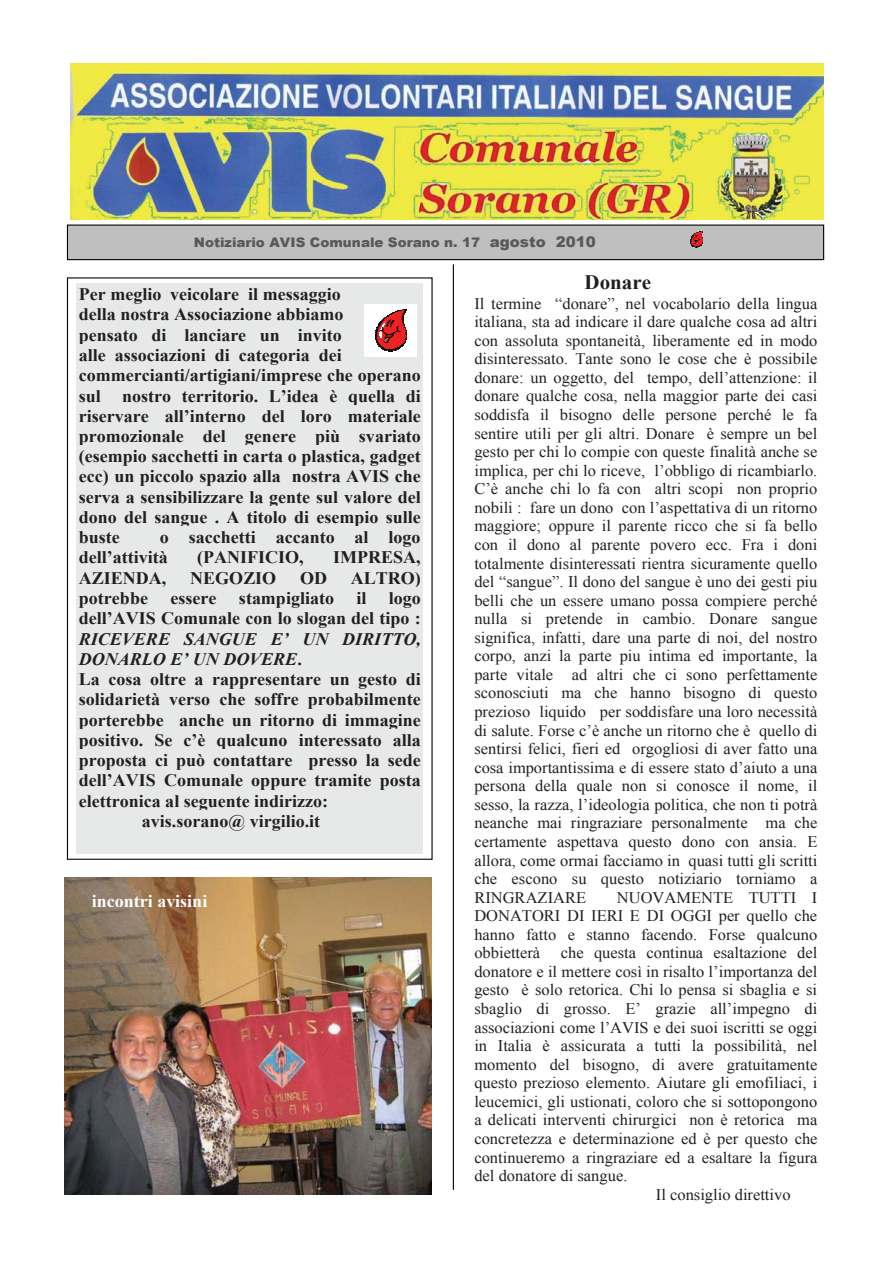
<style>
.page{position:relative;width:893px;height:1263px;background:#fff}
.page>*{position:absolute;margin:0;border:0;box-sizing:border-box;transform-origin:0 0}
.t1{font:700 20.55px "Times New Roman";color:#231f20}
.t2{font:700 17.55px/20.2px "Times New Roman";color:#231f20}
.t3{font:italic 700 17.55px "Times New Roman";color:#231f20}
.t4{font:700 17.55px "Times New Roman";color:#fff}
.t5{font:16.05px/18.6px "Times New Roman";color:#231f20;text-align:justify}
.t6{font:900 13.2px "Arial";color:#58595b}
.s1{font-size:14.7px}
.s2{font-style:normal}
</style>
<div class="page">
<img style="left:70px;top:63px;width:753px;height:157px">
<div style="left:67px;top:225px;width:756px;height:35px;background:#c0bfc0"></div>
<div style="left:67px;top:225px;width:757px;height:35px;border:1px solid #010202"></div>
<svg style="left:691px;top:231px;width:11px;height:17px"></svg>
<div style="left:77px;top:284px;width:346px;height:20px;background:#e7e8e8"></div>
<div style="left:77px;top:304px;width:346px;height:20px;background:#e7e8e8"></div>
<div style="left:77px;top:324px;width:346px;height:21px;background:#e7e8e8"></div>
<div style="left:77px;top:345px;width:346px;height:20px;background:#e7e8e8"></div>
<div style="left:77px;top:365px;width:346px;height:20px;background:#e7e8e8"></div>
<div style="left:77px;top:385px;width:346px;height:20px;background:#e7e8e8"></div>
<div style="left:77px;top:405px;width:346px;height:21px;background:#e7e8e8"></div>
<div style="left:77px;top:426px;width:346px;height:20px;background:#e7e8e8"></div>
<div style="left:77px;top:446px;width:346px;height:20px;background:#e7e8e8"></div>
<div style="left:77px;top:466px;width:346px;height:20px;background:#e7e8e8"></div>
<div style="left:77px;top:486px;width:346px;height:21px;background:#e7e8e8"></div>
<div style="left:77px;top:507px;width:346px;height:20px;background:#e7e8e8"></div>
<div style="left:77px;top:527px;width:346px;height:20px;background:#e7e8e8"></div>
<div style="left:77px;top:547px;width:346px;height:20px;background:#e7e8e8"></div>
<div style="left:77px;top:567px;width:346px;height:21px;background:#e7e8e8"></div>
<div style="left:77px;top:588px;width:346px;height:20px;background:#e7e8e8"></div>
<div style="left:77px;top:608px;width:346px;height:20px;background:#e7e8e8"></div>
<div style="left:77px;top:628px;width:346px;height:20px;background:#e7e8e8"></div>
<div style="left:77px;top:648px;width:346px;height:21px;background:#e7e8e8"></div>
<div style="left:77px;top:669px;width:346px;height:20px;background:#e7e8e8"></div>
<div style="left:77px;top:689px;width:346px;height:20px;background:#e7e8e8"></div>
<div style="left:77px;top:709px;width:346px;height:20px;background:#e7e8e8"></div>
<div style="left:77px;top:729px;width:346px;height:21px;background:#e7e8e8"></div>
<div style="left:77px;top:750px;width:346px;height:20px;background:#e7e8e8"></div>
<div style="left:77px;top:770px;width:346px;height:20px;background:#e7e8e8"></div>
<div style="left:77px;top:790px;width:346px;height:20px;background:#e7e8e8"></div>
<div style="left:77px;top:810px;width:346px;height:21px;background:#e7e8e8"></div>
<div style="left:77px;top:831px;width:346px;height:22px;background:#e7e8e8"></div>
<hr style="left:453px;top:265px;width:1px;height:925px;background:#010202">
<img style="left:65px;top:878px;width:367px;height:316px">
<div style="left:364px;top:304px;width:53px;height:52px;background:#fff"></div>
<svg style="left:375px;top:310px;width:31px;height:42px"></svg>
<p class="t6" style="left:194px;top:233px;width:403px">Notiziario AVIS Comunale Sorano n. 17 <span class="s1">agosto 2010</span></p>
<p class="t2" style="left:79px;top:284px;width:344px">Per meglio veicolare il messaggio<br>della nostra Associazione abbiamo<br>pensato di lanciare un invito<br>alle associazioni di categoria dei commercianti/artigiani/imprese che operano sul nostro territorio. L’idea è quella di riservare all’interno del loro materiale promozionale del genere più svariato (esempio sacchetti in carta o plastica, gadget ecc) un piccolo spazio alla nostra AVIS che serva a sensibilizzare la gente sul valore del dono del sangue . A titolo di esempio sulle buste</p>
<p class="t1" style="left:584px;top:271px;width:68px">Donare</p>
<p class="t5" style="left:474px;top:294px;width:345px">Il termine “donare”, nel vocabolario della lingua italiana, sta ad indicare il dare qualche cosa ad altri con assoluta spontaneità, liberamente ed in modo disinteressato. Tante sono le cose che è possibile donare: un oggetto, del tempo, dell’attenzione: il donare qualche cosa, nella maggior parte dei casi soddisfa il bisogno delle persone perché le fa sentire utili per gli altri. Donare è sempre un bel gesto per chi lo compie con queste finalità anche se implica, per chi lo riceve, l’obbligo di ricambiarlo.<br>C’è anche chi lo fa con altri scopi non proprio nobili : fare un dono con l’aspettativa di un ritorno maggiore; oppure il parente ricco che si fa bello con il dono al parente povero ecc. Fra i doni totalmente disinteressati rientra sicuramente quello del “sangue”. Il dono del sangue è uno dei gesti piu belli che un essere umano possa compiere perché nulla si pretende in cambio. Donare sangue significa, infatti, dare una parte di noi, del nostro corpo, anzi la parte piu intima ed importante, la parte vitale ad altri che ci sono perfettamente sconosciuti ma che hanno bisogno di questo prezioso liquido per soddisfare una loro necessità di salute. Forse c’è anche un ritorno che è quello di sentirsi felici, fieri ed orgogliosi di aver fatto una cosa importantissima e di essere stato d’aiuto a una persona della quale non si conosce il nome, il sesso, la razza, l’ideologia politica, che non ti potrà neanche mai ringraziare personalmente ma che certamente aspettava questo dono con ansia. E allora, come ormai facciamo in quasi tutti gli scritti che escono su questo notiziario torniamo a RINGRAZIARE</p>
<p class="t2" style="left:79px;top:527px;width:343px;text-indent:81px">o sacchetti accanto al logo dell’attività</p>
<p class="t2" style="left:197px;top:547px;width:108px">(PANIFICIO,</p>
<p class="t2" style="left:333px;top:547px;width:89px">IMPRESA,</p>
<p class="t2" style="left:79px;top:568px;width:89px">AZIENDA,</p>
<p class="t2" style="left:190px;top:568px;width:88px">NEGOZIO</p>
<p class="t2" style="left:300px;top:568px;width:29px">OD</p>
<p class="t2" style="left:351px;top:568px;width:72px">ALTRO)</p>
<p class="t2" style="left:79px;top:588px;width:71px">potrebbe</p>
<p class="t2" style="left:170px;top:588px;width:48px">essere</p>
<p class="t2" style="left:239px;top:588px;width:97px">stampigliato</p>
<p class="t2" style="left:356px;top:588px;width:12px">il</p>
<p class="t2" style="left:79px;top:588px;width:343px;text-align:right">logo<br>dell’AVIS Comunale con lo slogan del tipo :</p>
<p class="t3" style="left:79px;top:629px;width:343px">RICEVERE SANGUE E’ UN DIRITTO,</p>
<p class="t3" style="left:79px;top:649px;width:224px">DONARLO E’ UN DOVERE<span class="s2">.</span></p>
<p class="t2" style="left:79px;top:669px;width:343px">La cosa oltre a rappresentare un gesto di</p>
<p class="t2" style="left:79px;top:689px;width:343px">solidarietà verso che soffre probabilmente</p>
<p class="t2" style="left:79px;top:709px;width:343px">porterebbe anche un ritorno di immagine</p>
<p class="t2" style="left:79px;top:730px;width:343px">positivo. Se c’è qualcuno interessato alla</p>
<p class="t2" style="left:79px;top:750px;width:343px">proposta ci può contattare presso la sede</p>
<p class="t2" style="left:79px;top:770px;width:343px">dell’AVIS Comunale oppure tramite posta</p>
<p class="t2" style="left:79px;top:791px;width:251px">elettronica al seguente indirizzo:</p>
<p class="t2" style="left:142px;top:811px;width:180px">avis.sorano@ virgilio.it</p>
<p class="t5" style="left:474px;top:888px;width:344px;text-indent:143px">NUOVAMENTE TUTTI I DONATORI DI IERI E DI OGGI per quello che hanno fatto e stanno facendo. Forse qualcuno obbietterà</p>
<p class="t4" style="left:92px;top:892px;width:117px">incontri avisini</p>
<p class="t5" style="left:561px;top:944px;width:258px">che questa continua esaltazione del</p>
<p class="t5" style="left:474px;top:962px;width:345px">donatore e il mettere così in risalto l’importanza del</p>
<p class="t5" style="left:474px;top:981px;width:344px">gesto è solo retorica. Chi lo pensa si sbaglia e si</p>
<p class="t5" style="left:474px;top:999px;width:345px">sbaglio di grosso. E’ grazie all’impegno di</p>
<p class="t5" style="left:474px;top:1018px;width:344px">associazioni come l’AVIS e dei suoi iscritti se oggi</p>
<p class="t5" style="left:474px;top:1037px;width:345px">in Italia è assicurata a tutti la possibilità, nel</p>
<p class="t5" style="left:474px;top:1055px;width:345px">momento del bisogno, di avere gratuitamente</p>
<p class="t5" style="left:474px;top:1074px;width:345px">questo prezioso elemento. Aiutare gli emofiliaci, i</p>
<p class="t5" style="left:474px;top:1092px;width:344px">leucemici, gli ustionati, coloro che si sottopongono</p>
<p class="t5" style="left:474px;top:1111px;width:345px">a delicati interventi chirurgici non è retorica ma</p>
<p class="t5" style="left:474px;top:1129px;width:345px">concretezza e determinazione ed è per questo che</p>
<p class="t5" style="left:474px;top:1148px;width:345px">continueremo a ringraziare ed a esaltare la figura</p>
<p class="t5" style="left:474px;top:1167px;width:155px">del donatore di sangue.</p>
<p class="t5" style="left:656px;top:1185px;width:136px">Il consiglio direttivo</p>
</div>
